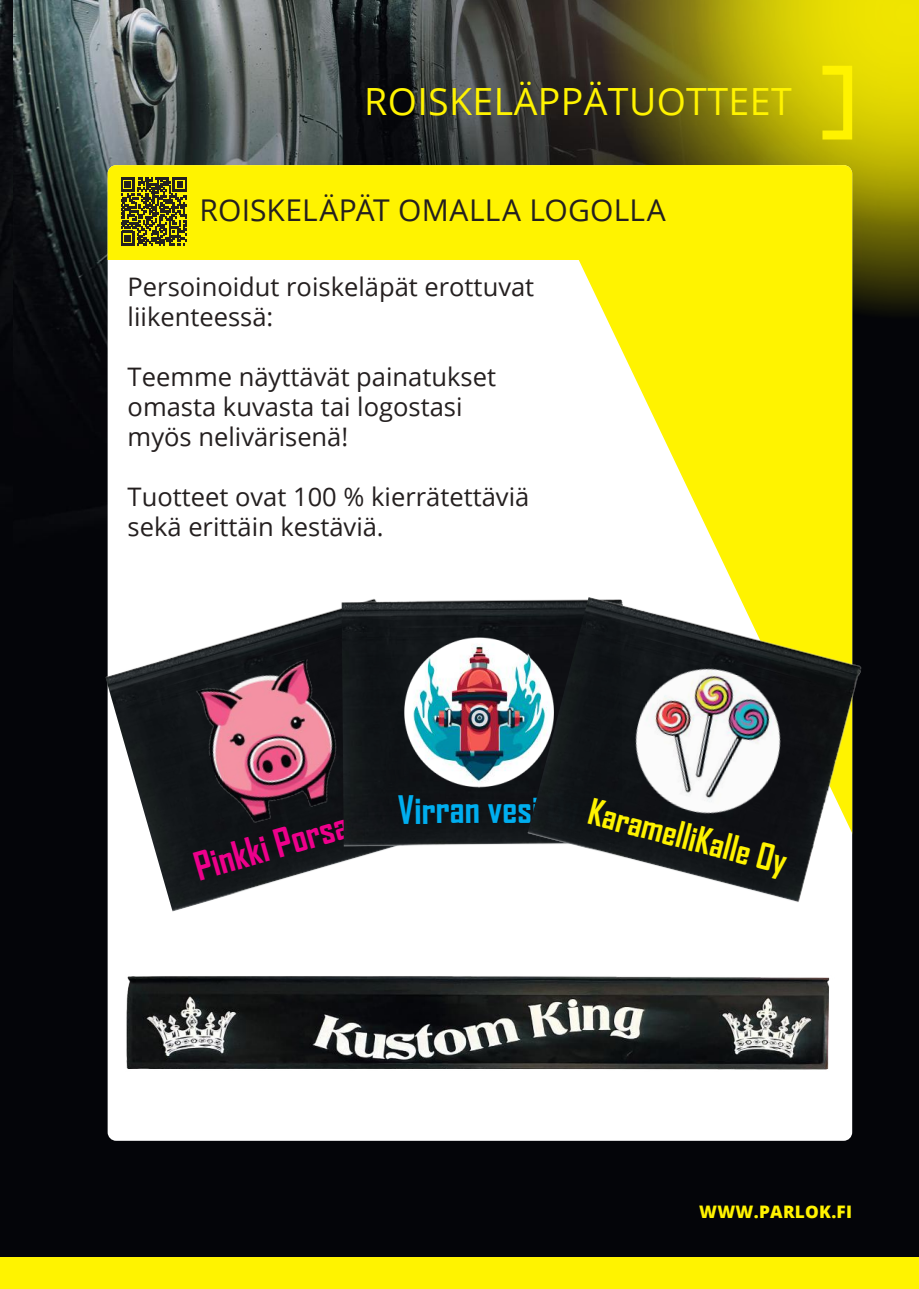
<style>
.page{position:relative;width:919px;height:1289px;background:#fff}
.page>*{position:absolute;margin:0;border:0;box-sizing:border-box;transform-origin:0 0}
.t1{font:37.5px "Open Sans";letter-spacing:.01em;color:#fff300}
.t2{font:700 37.5px "Agency FB";color:#ee008c}
.t3{font:700 37.5px "Agency FB";color:#00aeef}
.t4{font:700 34.5px "Agency FB";color:#fff300}
.t5{font:30px "Open Sans";letter-spacing:.005em;color:#241f1f}
.t6{font:25.5px/30px "Open Sans";color:#241f1f}
.t7{font:800 17.25px "Open Sans";letter-spacing:.015em;color:#fff300}
</style>
<div class="page">
<img style="left:13px;top:0;width:905px;height:1257px">
<svg style="left:598px;top:0;width:320px;height:320px;background:#4a4416"></svg>
<svg style="left:692px;top:0;width:226px;height:227px;background:#bcb305"></svg>
<img style="left:0;top:0;width:13px;height:1257px">
<div style="left:108px;top:165px;width:744px;height:975px;background:#fff;border-radius:9px"></div>
<svg style="left:578px;top:165px;width:274px;height:422px;fill:#fff300"></svg>
<div style="left:108px;top:165px;width:652px;height:95px;background:#fff300"></div>
<img style="left:102px;top:587px;width:264px;height:333px">
<img style="left:191px;top:657px;width:150px;height:179px">
<img style="left:341px;top:589px;width:184px;height:266px">
<img style="left:404px;top:632px;width:121px;height:160px">
<img style="left:525px;top:587px;width:344px;height:327px">
<img style="left:614px;top:645px;width:191px;height:190px">
<div style="left:817px;top:66px;width:35px;height:73px;border:9px solid #fff300"></div>
<div style="left:0;top:1257px;width:918px;height:31px;background:#fff300"></div>
<img style="left:85px;top:969px;width:785px;height:111px">
<svg style="left:121px;top:177px;width:65px;height:68px"></svg>
<h1 class="t1" style="left:364px;top:76px;width:429px">ROISKELÄPPÄTUOTTEET</h1>
<p class="t5" style="left:200px;top:189px;width:467px">ROISKELÄPÄT OMALLA LOGOLLA</p>
<p class="t6" style="left:128px;top:271px;width:408px">Persoinoidut roiskeläpät erottuvat liikenteessä:</p>
<p class="t6" style="left:128px;top:361px;width:370px">Teemme näyttävät painatukset omasta kuvasta tai logostasi myös nelivärisenä!</p>
<p class="t6" style="left:128px;top:481px;width:403px">Tuotteet ovat 100 % kierrätettäviä sekä erittäin kestäviä.</p>
<h1 class="t3" style="left:397px;top:787px;width:183px;rotate:-1deg">Virran vesi Oy</h1>
<h2 class="t4" style="left:594px;top:790px;width:205px;rotate:14deg">KaramelliKalle Oy</h2>
<h1 class="t2" style="left:189px;top:844px;width:215px;rotate:-16deg">Pinkki Porsas Oy</h1>
<p class="t7" style="left:699px;top:1198px;width:154px">WWW.PARLOK.FI</p>
</div>
